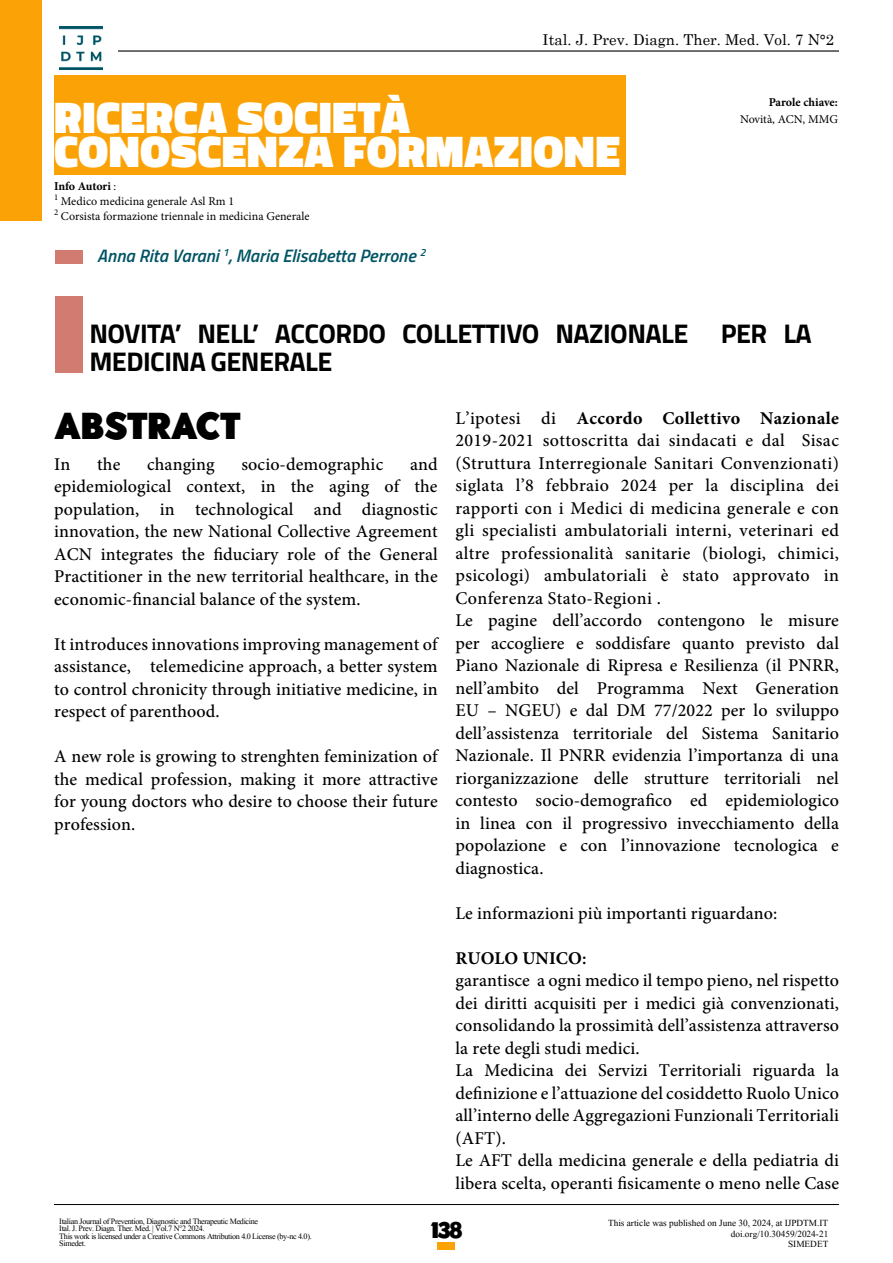
<style>
.page{position:relative;width:893px;height:1263px;background:#fff}
.page>*{position:absolute;margin:0;border:0;box-sizing:border-box;transform-origin:0 0}
.t1{font:900 45px "Titillium Web";letter-spacing:.01em;color:#fff}
.t2{font:700 37.5px "Point Panther DEMO";letter-spacing:-.02em;color:#000}
.t3{font:700 27px/28.5px "Titillium Web";letter-spacing:-.02em;color:#000}
.t4{font:700 22.5px "Point Panther DEMO";color:#000}
.t5{font:500 18px/22.5px "Minion Pro";letter-spacing:.005em;color:#000;text-align:justify}
.t6{font:italic 600 18px "Titillium Web";color:#005465}
.t7{font:700 18px "Minion Pro";letter-spacing:.005em;color:#000}
.t8{font:15px "Century Schoolbook";color:#000}
.t9{font:12px "Minion Pro";color:#000}
.t10{font:12px "Kokila";color:#000}
.t11{font:700 12px "Minion Pro";letter-spacing:-.005em;color:#000}
.t12{font:10.5px/7.5px "Kokila";letter-spacing:-.03em;color:#000}
.s1{font-weight:400}
.s2{font-weight:700}
.s3{font-weight:600}
</style>
<div class="page">
<hr style="left:54px;top:1204px;width:785px;height:1px;background:#000">
<div style="left:438px;top:1243px;width:17px;height:7px;background:#fba306"></div>
<div style="left:0;top:0;width:42px;height:221px;background:#fba306"></div>
<hr style="left:118px;top:50px;width:721px;height:2px;background:#000">
<img style="left:59px;top:26px;width:44px;height:44px">
<div style="left:54px;top:75px;width:571px;height:99px;background:#fba306"></div>
<div style="left:55px;top:296px;width:28px;height:76px;background:#d27b71"></div>
<div style="left:55px;top:250px;width:28px;height:14px;background:#d27b71"></div>
<p class="t8" style="left:543px;top:27px;width:293px">Ital. J. Prev. Diagn. Ther. Med. Vol. 7 N°2</p>
<p class="t1" style="left:54px;top:84px;width:357px">RICERCA SOCIETÀ</p>
<p class="t1" style="left:54px;top:119px;width:567px">CONOSCENZA FORMAZIONE</p>
<p class="t11" style="left:54px;top:178px;width:64px">Info Autori <span class="s1">:</span></p>
<p class="t9" style="left:54px;top:194px;width:182px"><sup>1</sup> Medico medicina generale Asl Rm 1</p>
<p class="t9" style="left:54px;top:209px;width:257px"><sup>2</sup> Corsista formazione triennale in medicina Generale</p>
<p class="t6" style="left:97px;top:242px;width:330px">Anna Rita Varani <sup>1</sup>, Maria Elisabetta Perrone <sup>2</sup></p>
<p class="t11" style="left:769px;top:94px;width:71px">Parole chiave:</p>
<p class="t9" style="left:740px;top:111px;width:99px">Novità, ACN, MMG</p>
<p class="t3" style="left:89px;top:317px;width:724px">NOVITA’ NELL’ ACCORDO COLLETTIVO NAZIONALE PER LA<br>MEDICINA GENERALE</p>
<p class="t5" style="left:455px;top:407px;width:385px">L’ipotesi di <span class="s2">Accordo Collettivo Nazionale </span>2019-2021 sottoscritta dai sindacati e dal Sisac (Struttura Interregionale Sanitari Convenzionati) siglata l’8 febbraio 2024 per la disciplina dei rapporti con i Medici di medicina generale e con gli specialisti ambulatoriali interni, veterinari ed altre professionalità sanitarie (biologi, chimici, psicologi) ambulatoriali è stato approvato in Conferenza Stato-Regioni .</p>
<p class="t5" style="left:455px;top:609px;width:385px">Le pagine dell’accordo contengono le misure per accogliere e soddisfare quanto previsto dal Piano Nazionale di Ripresa e Resilienza (il PNRR, nell’ambito del Programma Next Generation EU – NGEU) e dal DM 77/2022 per lo sviluppo dell’assistenza territoriale del Sistema Sanitario Nazionale. Il PNRR evidenzia l’importanza di una riorganizzazione delle strutture territoriali nel contesto socio-demografico ed epidemiologico in linea con il progressivo invecchiamento della popolazione e con l’innovazione tecnologica e diagnostica.</p>
<p class="t5" style="left:455px;top:902px;width:323px">Le informazioni più importanti riguardano:</p>
<p class="t7" style="left:455px;top:945px;width:132px">RUOLO UNICO<span class="s3">:</span></p>
<p class="t5" style="left:455px;top:969px;width:385px">garantisce a ogni medico il tempo pieno, nel rispetto dei diritti acquisiti per i medici già convenzionati, consolidando la prossimità dell’assistenza attraverso la rete degli studi medici.</p>
<p class="t5" style="left:455px;top:1059px;width:385px">La Medicina dei Servizi Territoriali riguarda la definizione e l’attuazione del cosiddetto Ruolo Unico all’interno delle Aggregazioni Funzionali Territoriali (AFT).</p>
<p class="t5" style="left:455px;top:1149px;width:385px">Le AFT della medicina generale e della pediatria di libera scelta, operanti fisicamente o meno nelle Case</p>
<p class="t10" style="left:608px;top:1216px;width:222px">This article was published on June 30, 2024, at IJPDTM.IT</p>
<p class="t10" style="left:731px;top:1226px;width:99px">doi.org/10.30459/2024-21</p>
<p class="t10" style="left:788px;top:1237px;width:42px">SIMEDET</p>
<p class="t2" style="left:54px;top:404px;width:188px">ABSTRACT</p>
<p class="t5" style="left:54px;top:453px;width:385px;text-indent:356px">and epidemiological context, in the aging of the population, in technological and diagnostic innovation, the new National Collective Agreement ACN integrates the fiduciary role of the General Practitioner in the new territorial healthcare, in the economic-financial balance of the system.</p>
<p class="t5" style="left:54px;top:633px;width:385px">It introduces innovations improving management of assistance, telemedicine approach, a better system to control chronicity through initiative medicine, in respect of parenthood.</p>
<p class="t5" style="left:54px;top:745px;width:385px">A new role is growing to strenghten feminization of the medical profession, making it more attractive for young doctors who desire to choose their future profession.</p>
<p class="t5" style="left:54px;top:453px;width:18px">In</p>
<p class="t5" style="left:97px;top:453px;width:25px">the</p>
<p class="t5" style="left:147px;top:453px;width:69px">changing</p>
<p class="t5" style="left:242px;top:453px;width:143px">socio-demographic</p>
<p class="t12" style="left:59px;top:1217px;width:254px">Italian Journal of Prevention, Diagnostic and Therapeutic Medicine<br>Ital. J. Prev. Diagn. Ther. Med. | Vol.7 N°2 2024.<br>This work is licensed under a Creative Commons Attribution 4.0 License (by-nc 4.0).<br>Simedet.</p>
<p class="t4" style="left:430px;top:1217px;width:34px">138</p>
</div>
